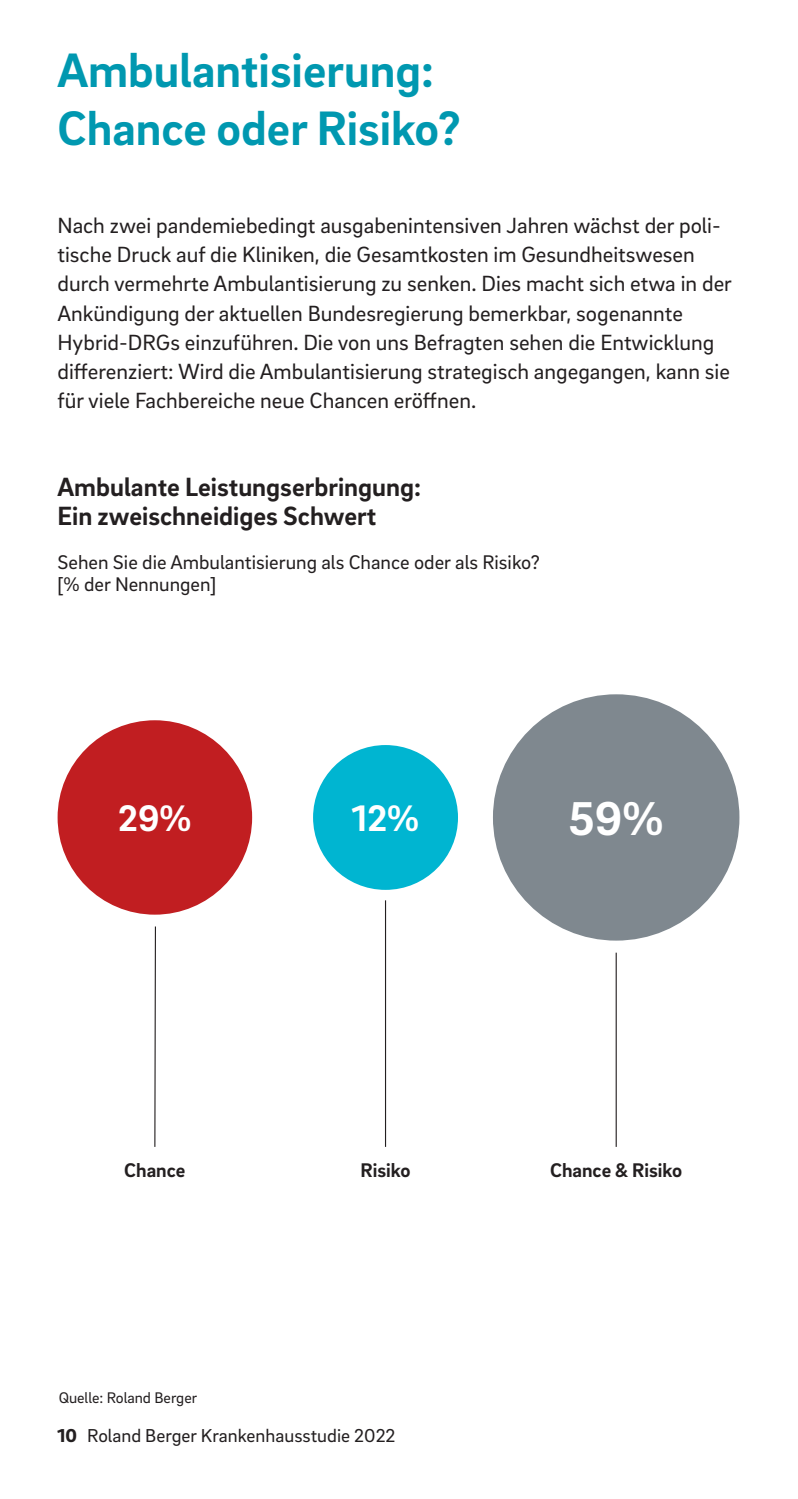
<style>
.page{position:relative;width:798px;height:1499px;background:#fff}
.page>*{position:absolute;margin:0;border:0;box-sizing:border-box;transform-origin:0 0}
.t1{font:700 49.5px/58.5px "Brix Sans";color:#0098b0}
.t2{font:700 48.6px "Brix Sans";color:#fff}
.t3{font:700 37.8px "Brix Sans";color:#fff}
.t4{font:700 27px/29.2px "Brix Sans";color:#231f20}
.t5{font:22.5px/29.2px "Brix Sans";color:#231f20}
.t6{font:20.25px/22.5px "Brix Sans";color:#231f20}
.t7{font:700 20.25px "Brix Sans";color:#231f20}
.t8{font:19.12px "Brix Sans";color:#231f20}
.t9{font:15.75px "Brix Sans";color:#231f20}
.s1{font-weight:900}
</style>
<div class="page">
<div style="left:313px;top:745px;width:145px;height:145px;background:#00b5d1;border-radius:50%"></div>
<hr style="left:385px;top:900px;width:1px;height:247px;background:#231f20">
<div style="left:58px;top:720px;width:194px;height:195px;background:#c11e21;border-radius:50%"></div>
<hr style="left:154px;top:926px;width:2px;height:221px;background:#231f20">
<div style="left:492px;top:694px;width:247px;height:247px;background:#7f888f;border-radius:50%"></div>
<hr style="left:615px;top:953px;width:1px;height:194px;background:#231f20">
<h1 class="t1" style="left:57px;top:38px;width:404px">Ambulantisierung:<br>Chance oder Risiko?</h1>
<p class="t5" style="left:57px;top:210px;width:675px">Nach zwei pandemiebedingt ausgabenintensiven Jahren wächst der poli&shy;tische Druck auf die Kliniken, die Gesamtkosten im Gesundheitswesen durch vermehrte Ambulantisierung zu senken. Dies macht sich etwa in der Ankündigung der aktuellen Bundesregierung bemerkbar, sogenannte Hybrid-DRGs einzuführen. Die von uns Befragten sehen die Entwicklung differenziert: Wird die Ambulantisierung strategisch angegangen, kann sie für viele Fachbereiche neue Chancen eröffnen.</p>
<p class="t4" style="left:57px;top:471px;width:365px">Ambulante Leistungserbringung:<br>Ein zweischneidiges Schwert</p>
<p class="t6" style="left:57px;top:550px;width:484px">Sehen Sie die Ambulantisierung als Chance oder als Risiko? [% der Nennungen]</p>
<h3 class="t3" style="left:118px;top:793px;width:75px">29%</h3>
<h3 class="t3" style="left:352px;top:793px;width:69px">12%</h3>
<h2 class="t2" style="left:568px;top:787px;width:96px">59%</h2>
<p class="t7" style="left:124px;top:1157px;width:63px">Chance</p>
<p class="t9" style="left:59px;top:1388px;width:140px">Quelle: Roland Berger</p>
<p class="t7" style="left:360px;top:1157px;width:52px">Risiko</p>
<p class="t8" style="left:57px;top:1423px;width:339px"><span class="s1">10</span> Roland Berger Krankenhausstudie 2022</p>
<p class="t7" style="left:550px;top:1157px;width:134px">Chance &amp; Risiko</p>
</div>
